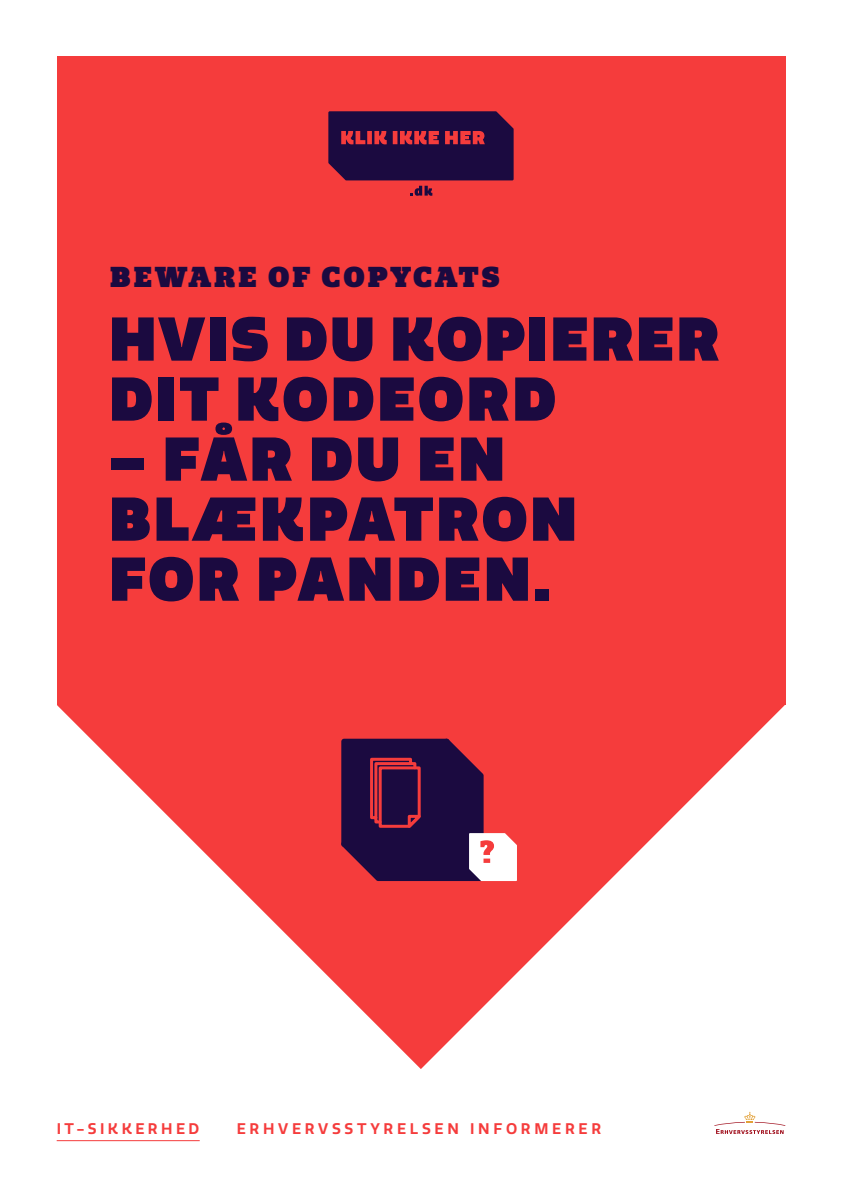
<style>
.page{position:relative;width:842px;height:1191px;background:#fff}
.page>*{position:absolute;margin:0;border:0;box-sizing:border-box;transform-origin:0 0}
.t1{font:900 60px/60px "Quatro";letter-spacing:.05em;color:#1b0a40}
.t2{font:900 28px "Quatro Slab";letter-spacing:.1em;color:#1b0a40}
.t3{font:600 15px "Quatro";letter-spacing:.25em;color:#f53c3c}
.t4{font:600 15px "Quatro";letter-spacing:.23em;color:#f53c3c}
</style>
<div class="page">
<div style="left:57px;top:57px;width:728px;height:648px;background:#f53c3c"></div>
<svg style="left:328px;top:111px;width:186px;height:69px;background:#37103f"></svg>
<svg style="left:410px;top:186px;width:22px;height:10px"></svg>
<svg style="left:57px;top:705px;width:728px;height:364px"></svg>
<hr style="left:57px;top:1140px;width:143px;height:1px;background:#f53c3c">
<svg style="left:714px;top:1111px;width:71px;height:23px"></svg>
<div style="left:560px;top:833px;width:48px;height:63px;background:#f53c3c"></div>
<svg style="left:341px;top:738px;width:176px;height:143px;background:#60294e"></svg>
<p class="t2" style="left:110px;top:259px;width:391px">BEWARE OF COPYCATS</p>
<p class="t1" style="left:109px;top:309px;width:612px">HVIS DU KOPIERER<br>DIT KODEORD</p>
<p class="t1" style="left:109px;top:429px;width:469px">– FÅR DU EN<br>BLÆKPATRON<br>FOR PANDEN.</p>
<p class="t4" style="left:57px;top:1119px;width:144px">IT-SIKKERHED</p>
<p class="t3" style="left:237px;top:1119px;width:366px">ERHVERVSSTYRELSEN INFORMERER</p>
</div>
